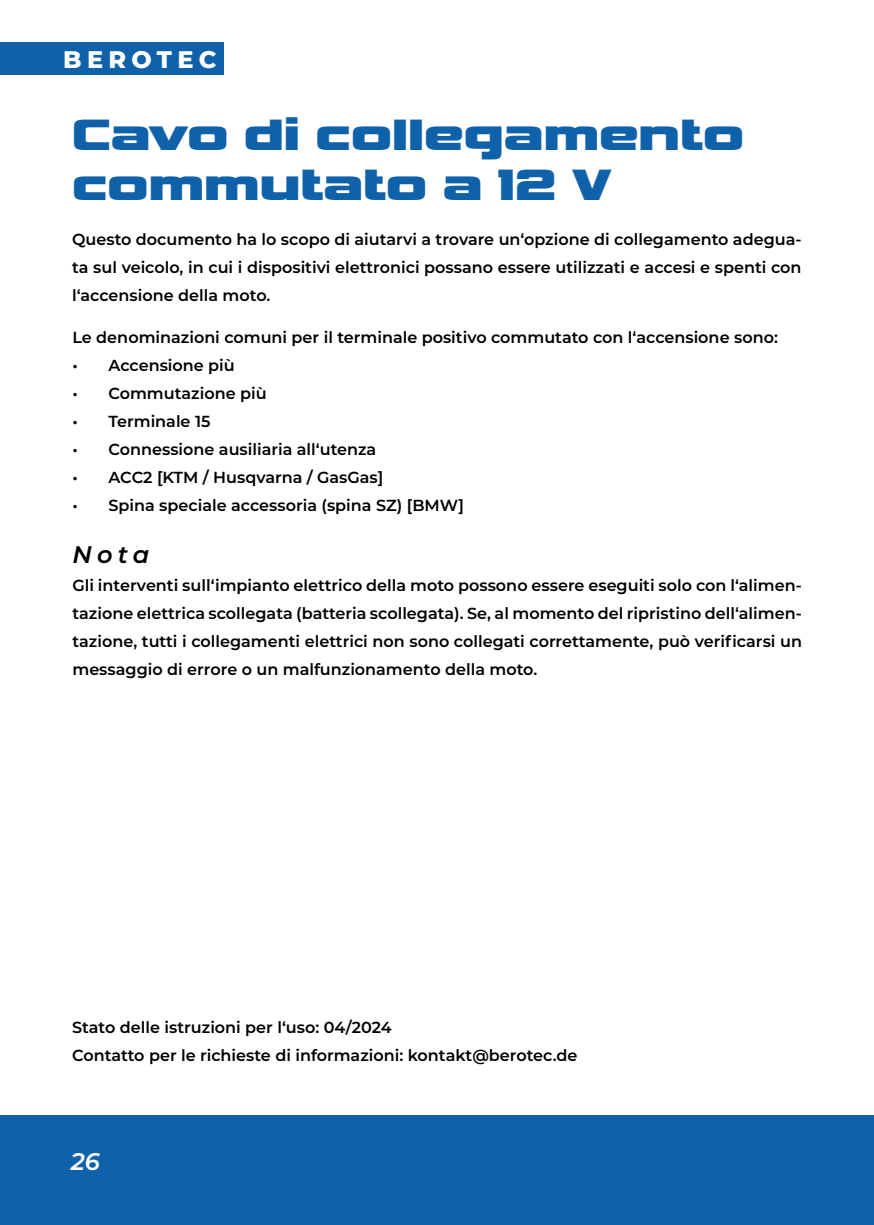
<style>
.page{position:relative;width:874px;height:1225px;background:#fff}
.page>*{position:absolute;margin:0;border:0;box-sizing:border-box;transform-origin:0 0}
.t1{font:700 46px/50px "Vipnagorgialla Rg";color:#0f61a9}
.t2{font:800 24px "Montserrat";letter-spacing:.22em;color:#fff}
.t3{font:italic 600 24px "Montserrat";color:#000}
.t4{font:italic 600 24px "Montserrat";color:#fdfdfd}
.t5{font:600 16px/28px "Montserrat";color:#000;text-align:justify}
</style>
<div class="page">
<div style="left:0;top:1115px;width:873px;height:110px;background:#0f61a9"></div>
<div style="left:0;top:43px;width:223px;height:32px;background:#0f61a9"></div>
<h2 class="t2" style="left:63px;top:41px;width:155px">BEROTEC</h2>
<h1 class="t1" style="left:72px;top:106px;width:673px">Cavo di collegamento commutato a 12 V</h1>
<p class="t5" style="left:72px;top:224px;width:730px">Questo documento ha lo scopo di aiutarvi a trovare un‘opzione di collegamento adegua&shy;ta sul veicolo, in cui i dispositivi elettronici possano essere utilizzati e accesi e spenti con l‘accensione della moto.</p>
<p class="t5" style="left:72px;top:322px;width:706px">Le denominazioni comuni per il terminale positivo commutato con l‘accensione sono:</p>
<p class="t5" style="left:72px;top:350px;width:164px">• Accensione più</p>
<p class="t5" style="left:72px;top:378px;width:196px">• Commutazione più</p>
<p class="t5" style="left:72px;top:406px;width:139px">• Terminale 15</p>
<p class="t5" style="left:72px;top:434px;width:305px">• Connessione ausiliaria all‘utenza</p>
<p class="t5" style="left:72px;top:462px;width:312px">• ACC2 [KTM / Husqvarna / GasGas]</p>
<p class="t5" style="left:72px;top:490px;width:393px">• Spina speciale accessoria (spina SZ) [BMW]</p>
<h2 class="t3" style="left:72px;top:537px;width:78px">Nota</h2>
<p class="t5" style="left:72px;top:570px;width:730px">Gli interventi sull‘impianto elettrico della moto possono essere eseguiti solo con l‘alimen&shy;tazione elettrica scollegata (batteria scollegata). Se, al momento del ripristino dell‘alimen&shy;tazione, tutti i collegamenti elettrici non sono collegati correttamente, può verificarsi un messaggio di errore o un malfunzionamento della moto.</p>
<p class="t5" style="left:72px;top:1013px;width:507px">Stato delle istruzioni per l‘uso: 04/2024<br>Contatto per le richieste di informazioni: kontakt@berotec.de</p>
<h2 class="t4" style="left:71px;top:1144px;width:30px">26</h2>
</div>
